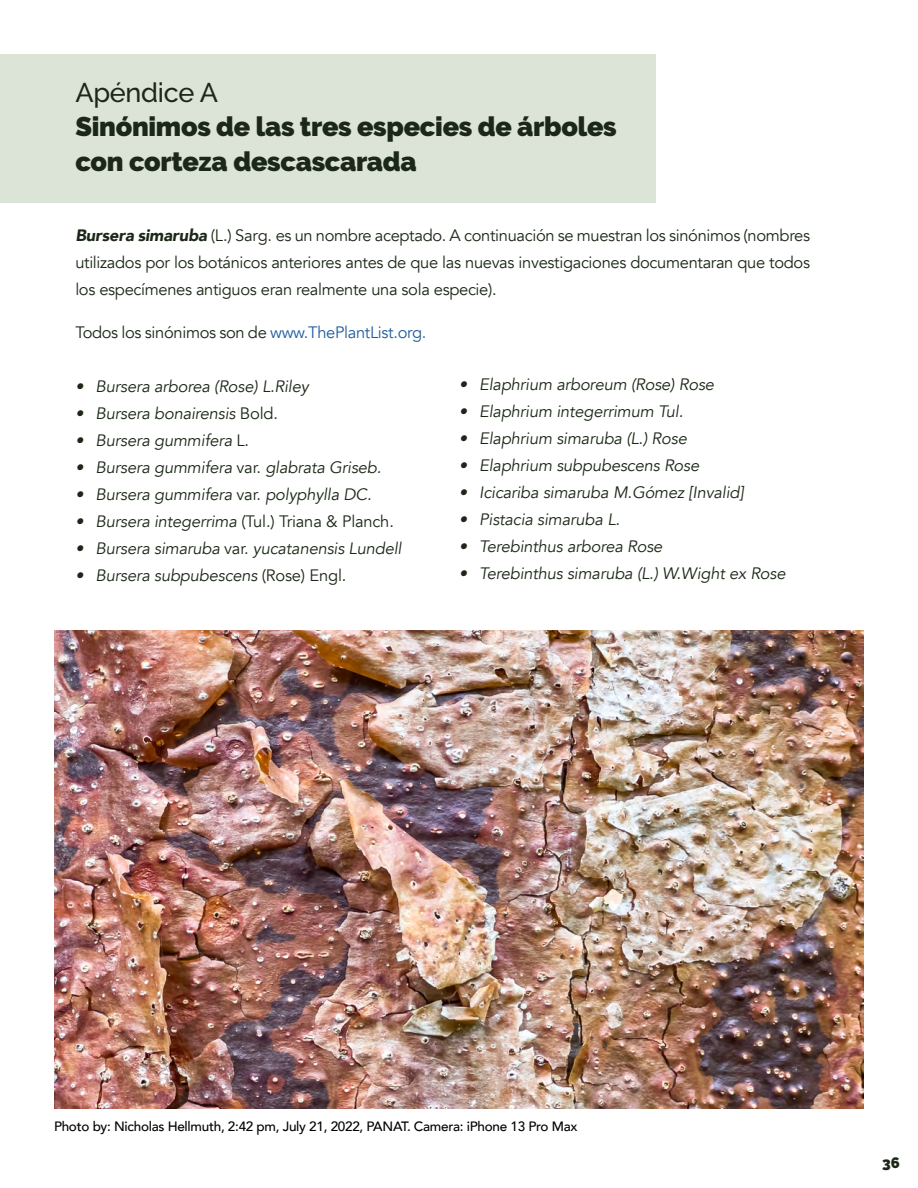
<style>
.page{position:relative;width:918px;height:1188px;background:#fff}
.page>*{position:absolute;margin:0;border:0;box-sizing:border-box;transform-origin:0 0}
.t1{font:900 27px/34.5px "Raleway";letter-spacing:-.01em;color:#1b2817}
.t2{font:500 27px "Raleway";letter-spacing:-.01em;color:#1b2817}
.t3{font:italic 16.5px "Avenir";letter-spacing:-.01em;color:#1b2817}
.t4{font:16.5px/27px "Avenir";letter-spacing:-.02em;color:#1b2817;text-align:justify}
.t5{font:900 15px "Raleway";color:#1b2817}
.t6{font:500 13.5px "Avenir";letter-spacing:-.02em;color:#000}
.s1{font-weight:900;font-style:italic}
.s2{color:#215e9e}
.s3{font-style:normal}
.s4{font-style:italic}
</style>
<div class="page">
<div style="left:0;top:54px;width:656px;height:149px;background:#dce3d7"></div>
<img style="left:54px;top:631px;width:810px;height:477px">
<h1 class="t2" style="left:75px;top:77px;width:144px">Apéndice A</h1>
<h1 class="t1" style="left:75px;top:110px;width:543px">Sinónimos de las tres especies de árboles con corteza descascarada</h1>
<p class="t4" style="left:75px;top:223px;width:736px"><span class="s1">Bursera simaruba</span> (L.) Sarg. es un nombre aceptado. A continuación se muestran los sinónimos (nombres utilizados por los botánicos anteriores antes de que las nuevas investigaciones documentaran que todos los especímenes antiguos eran realmente una sola especie).</p>
<p class="t4" style="left:75px;top:319px;width:352px">Todos los sinónimos son de <span class="s2">www.ThePlantList.org.</span></p>
<p class="t3" style="left:75px;top:377px;width:235px">• Bursera arborea (Rose) L.Riley</p>
<p class="t3" style="left:75px;top:404px;width:204px">• Bursera bonairensis <span class="s3">Bold.</span></p>
<p class="t3" style="left:75px;top:431px;width:175px">• Bursera gummifera <span class="s3">L.</span></p>
<p class="t3" style="left:75px;top:458px;width:308px">• Bursera gummifera <span class="s3">var.</span> glabrata Griseb.</p>
<p class="t3" style="left:75px;top:485px;width:298px">• Bursera gummifera <span class="s3">var.</span> polyphylla DC.</p>
<p class="t4" style="left:75px;top:508px;width:320px"><span class="s4">• Bursera integerrima</span> (Tul.) Triana &amp; Planch.</p>
<p class="t3" style="left:75px;top:539px;width:328px">• Bursera simaruba <span class="s3">var.</span> yucatanensis Lundell</p>
<p class="t3" style="left:75px;top:566px;width:273px">• Bursera subpubescens <span class="s3">(Rose) Engl.</span></p>
<p class="t3" style="left:459px;top:375px;width:257px">• Elaphrium arboreum (Rose) Rose</p>
<p class="t3" style="left:459px;top:402px;width:226px">• Elaphrium integerrimum Tul.</p>
<p class="t3" style="left:459px;top:429px;width:229px">• Elaphrium simaruba (L.) Rose</p>
<p class="t3" style="left:459px;top:456px;width:242px">• Elaphrium subpubescens Rose</p>
<p class="t3" style="left:459px;top:483px;width:286px">• Icicariba simaruba M.Gómez [Invalid]</p>
<p class="t3" style="left:459px;top:510px;width:163px">• Pistacia simaruba L.</p>
<p class="t3" style="left:459px;top:537px;width:205px">• Terebinthus arborea Rose</p>
<p class="t3" style="left:459px;top:564px;width:328px">• Terebinthus simaruba (L.) W.Wight ex Rose</p>
<p class="t6" style="left:54px;top:1115px;width:525px">Photo by: Nicholas Hellmuth, 2:42 pm, July 21, 2022, PANAT. Camera: iPhone 13 Pro Max</p>
<p class="t5" style="left:882px;top:1154px;width:19px">36</p>
</div>
